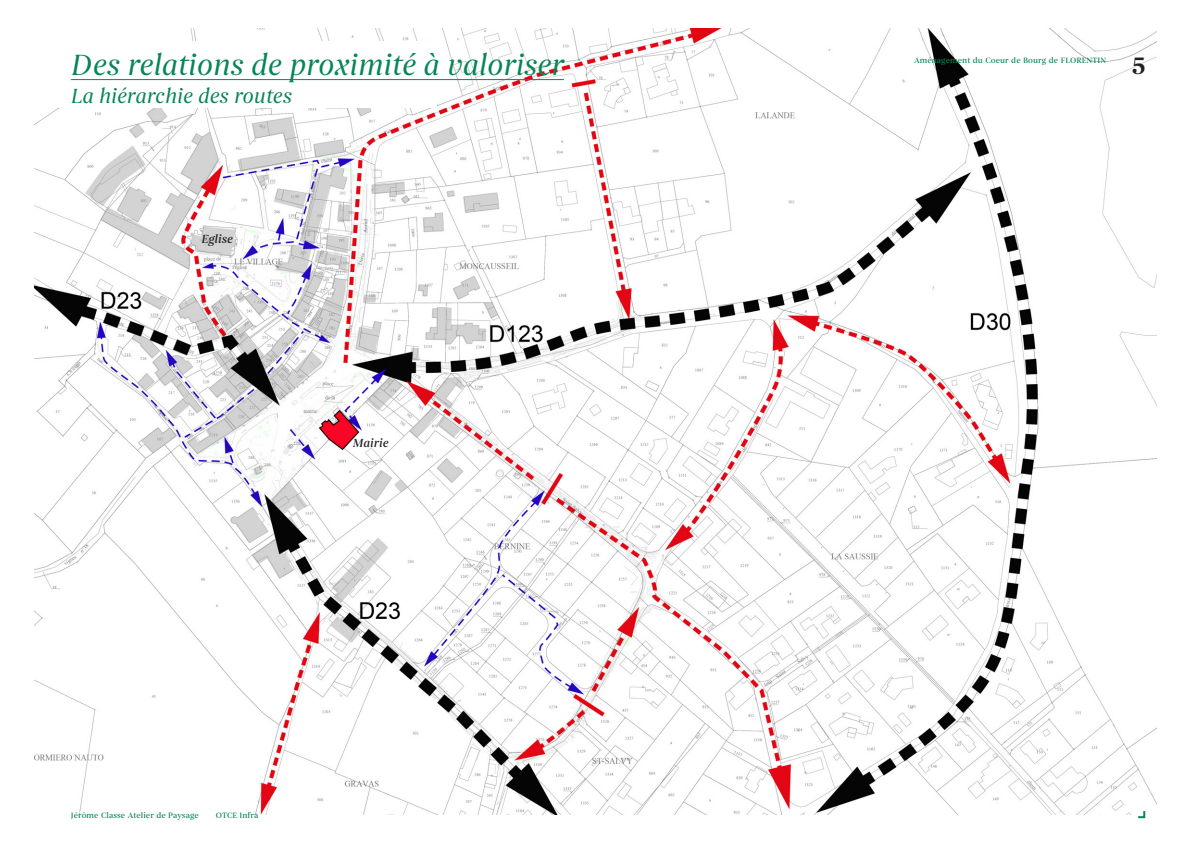
<style>
.page{position:relative;width:1191px;height:842px;background:#fff}
.page>*{position:absolute;margin:0;border:0;box-sizing:border-box;transform-origin:0 0}
._00-titres{font:italic 30px "Begum";color:#068557}
.t1{font:600 25px "Begum";color:#231f20}
._01-sous-titre{font:italic 21px "Begum";color:#068557}
._02-intertitre{font:italic 500 12px "Begum";color:#231f20}
.t2{font:500 8px "Begum";letter-spacing:.01em;color:#068557}
</style>
<div class="page">
<img style="left:35px;top:28px;width:1122px;height:786px">
<svg style="left:1136px;top:809px;width:10px;height:10px"></svg>
<div style="left:34px;top:41px;width:403px;height:67px;background:#fff"></div>
<hr style="left:71px;top:79px;width:493px;height:1px;background:#068557">
<p class="_00-titres" style="left:71px;top:46px;width:494px">Des relations de proximité à valoriser</p>
<p class="_01-sous-titre" style="left:71px;top:83px;width:223px">La hiérarchie des routes</p>
<p class="_02-intertitre" style="left:201px;top:232px;width:33px">Eglise</p>
<p class="_02-intertitre" style="left:353px;top:436px;width:37px">Mairie</p>
<p class="t2" style="left:71px;top:810px;width:129px">Jérôme Classe Atelier de Paysage</p>
<p class="t2" style="left:216px;top:810px;width:44px">OTCE Infra</p>
<p class="t2" style="left:914px;top:56px;width:194px">Aménagement du Coeur de Bourg de FLORENTIN</p>
<h2 class="t1" style="left:1132px;top:51px;width:15px">5</h2>
</div>
